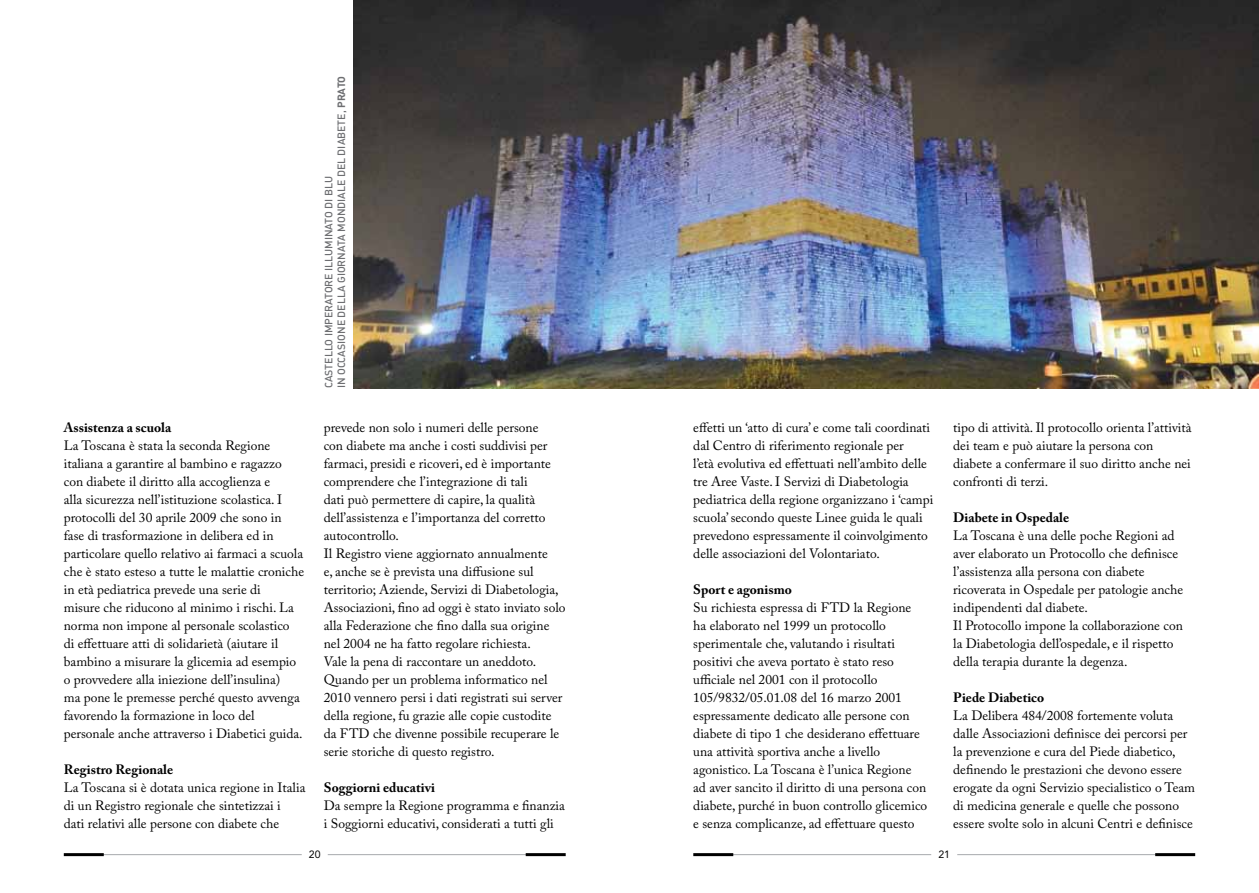
<style>
.page{position:relative;width:1259px;height:893px;background:#fff}
.page>*{position:absolute;margin:0;border:0;box-sizing:border-box;transform-origin:0 0}
.t1{font:13.5px/18px "Adobe Caslon Pro";color:#000}
.t2{font:700 13.5px "Adobe Caslon Pro";color:#000}
.t3{font:10.5px/12.6px "DIN Medium Alternate";color:#6d6e71}
.t4{font:10.5px "Avenir";color:#000}
.s1{font-family:"DIN Bold Alternate"}
</style>
<div class="page">
<hr style="left:68px;top:854px;width:234px;height:1px;background:#a7a9ac">
<hr style="left:328px;top:854px;width:234px;height:1px;background:#a7a9ac">
<hr style="left:697px;top:854px;width:234px;height:1px;background:#a7a9ac">
<hr style="left:957px;top:854px;width:234px;height:1px;background:#a7a9ac">
<hr style="left:64px;top:853px;width:40px;height:3px;background:#000">
<hr style="left:526px;top:853px;width:40px;height:3px;background:#000">
<hr style="left:693px;top:853px;width:40px;height:3px;background:#000">
<hr style="left:1155px;top:853px;width:40px;height:3px;background:#000">
<img style="left:353px;top:0;width:906px;height:388px">
<p class="t2" style="left:64px;top:419px;width:109px">Assistenza a scuola</p>
<p class="t1" style="left:64px;top:436px;width:242px">La Toscana è stata la seconda Regione italiana a garantire al bambino e ragazzo con diabete il diritto alla accoglienza e<br>alla sicurezza nell’istituzione scolastica. I protocolli del 30 aprile 2009 che sono in fase di trasformazione in delibera ed in particolare quello relativo ai farmaci a scuola che è stato esteso a tutte le malattie croniche in età pediatrica prevede una serie di<br>misure che riducono al minimo i rischi. La norma non impone al personale scolastico<br>di effettuare atti di solidarietà (aiutare il bambino a misurare la glicemia ad esempio o provvedere alla iniezione dell’insulina)<br>ma pone le premesse perché questo avvenga favorendo la formazione in loco del personale anche attraverso i Diabetici guida.</p>
<p class="t2" style="left:64px;top:761px;width:111px">Registro Regionale</p>
<p class="t1" style="left:64px;top:778px;width:243px">La Toscana si è dotata unica regione in Italia di un Registro regionale che sintetizzai i<br>dati relativi alle persone con diabete che</p>
<p class="t3" style="left:322px;top:388px;width:313px;rotate:-90deg">castello imperatore illuminato di blu<br>in occasione della giornata mondiale del diabete, <span class="s1">PRATO</span></p>
<p class="t1" style="left:324px;top:418px;width:243px">prevede non solo i numeri delle persone<br>con diabete ma anche i costi suddivisi per farmaci, presidi e ricoveri, ed è importante comprendere che l’integrazione di tali<br>dati può permettere di capire, la qualità dell’assistenza e l’importanza del corretto autocontrollo.<br>Il Registro viene aggiornato annualmente<br>e, anche se è prevista una diffusione sul territorio; Aziende, Servizi di Diabetologia, Associazioni, fino ad oggi è stato inviato solo alla Federazione che fino dalla sua origine nel 2004 ne ha fatto regolare richiesta.<br>Vale la pena di raccontare un aneddoto.<br>Quando per un problema informatico nel 2010 vennero persi i dati registrati sui server della regione, fu grazie alle copie custodite da FTD che divenne possibile recuperare le serie storiche di questo registro.</p>
<p class="t2" style="left:324px;top:779px;width:113px">Soggiorni educativi</p>
<p class="t1" style="left:324px;top:796px;width:243px">Da sempre la Regione programma e finanzia i Soggiorni educativi, considerati a tutti gli</p>
<p class="t1" style="left:693px;top:418px;width:242px">effetti un ‘atto di cura’ e come tali coordinati dal Centro di riferimento regionale per<br>l’età evolutiva ed effettuati nell’ambito delle tre Aree Vaste. I Servizi di Diabetologia pediatrica della regione organizzano i ‘campi scuola’ secondo queste Linee guida le quali prevedono espressamente il coinvolgimento delle associazioni del Volontariato.</p>
<p class="t2" style="left:693px;top:581px;width:100px">Sport e agonismo</p>
<p class="t1" style="left:693px;top:598px;width:235px">Su richiesta espressa di FTD la Regione ha elaborato nel 1999 un protocollo sperimentale che, valutando i risultati positivi che aveva portato è stato reso ufficiale nel 2001 con il protocollo 105/9832/05.01.08 del 16 marzo 2001 espressamente dedicato alle persone con diabete di tipo 1 che desiderano effettuare una attività sportiva anche a livello agonistico. La Toscana è l’unica Regione ad aver sancito il diritto di una persona con diabete, purché in buon controllo glicemico e senza complicanze, ad effettuare questo</p>
<p class="t1" style="left:953px;top:418px;width:240px">tipo di attività. Il protocollo orienta l’attività dei team e può aiutare la persona con diabete a confermare il suo diritto anche nei confronti di terzi.</p>
<p class="t2" style="left:953px;top:509px;width:117px">Diabete in Ospedale</p>
<p class="t1" style="left:953px;top:526px;width:231px">La Toscana è una delle poche Regioni ad aver elaborato un Protocollo che definisce l’assistenza alla persona con diabete ricoverata in Ospedale per patologie anche indipendenti dal diabete.<br>Il Protocollo impone la collaborazione con la Diabetologia dell’ospedale, e il rispetto della terapia durante la degenza.</p>
<p class="t2" style="left:953px;top:689px;width:92px">Piede Diabetico</p>
<p class="t1" style="left:953px;top:706px;width:243px">La Delibera 484/2008 fortemente voluta dalle Associazioni definisce dei percorsi per la prevenzione e cura del Piede diabetico, definendo le prestazioni che devono essere erogate da ogni Servizio specialistico o Team di medicina generale e quelle che possono essere svolte solo in alcuni Centri e definisce</p>
<p class="t4" style="left:309px;top:848px;width:13px">20</p>
<p class="t4" style="left:938px;top:848px;width:13px">21</p>
</div>
